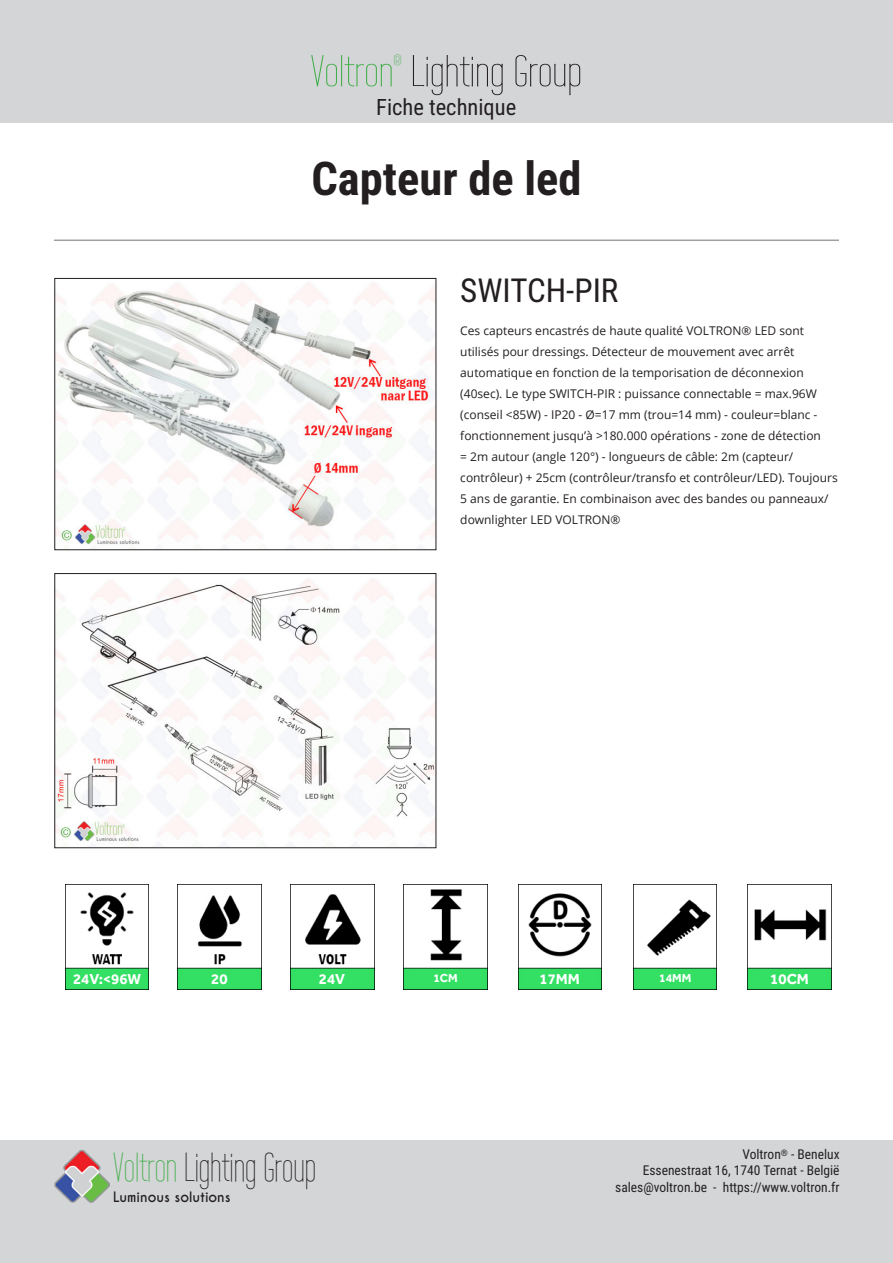
<style>
.page{position:relative;width:893px;height:1263px;background:#fff}
.page>*{position:absolute;margin:0;border:0;box-sizing:border-box;transform-origin:0 0}
.t1{font:700 46.5px "Roboto Condensed";color:#231f20}
.t2{font:43.5px "Wire One";color:#231f20;scale:1.2 1}
.t3{font:40.5px "Wire One";color:#231f20}
.t4{font:33px "Roboto Condensed";color:#231f20}
.t5{font:22.5px "Roboto Condensed";color:#231f20}
.t6{font:700 15px "Effra";color:#fff}
.t7{font:15px "Wire One";color:#40ae49;scale:1.2 1}
.t8{font:13.5px/16.5px "Roboto Condensed";color:#231f20;text-align:right}
.t9{font:700 13.5px "Caviar Dreams";color:#231f20}
.t10{font:12px/21px "Open Sans";color:#231f20}
.t11{font:700 12px "Effra";color:#fff}
.s1{color:#40ae49}
</style>
<div class="page">
<div style="left:0;top:1141px;width:893px;height:122px;background:#d4d5d7"></div>
<img style="left:55px;top:1150px;width:54px;height:53px">
<div style="left:0;top:0;width:893px;height:122px;background:#d4d5d7"></div>
<hr style="left:54px;top:239px;width:785px;height:2px;background:#a0a1a5">
<img style="left:56px;top:283px;width:378px;height:265px">
<div style="left:54px;top:278px;width:382px;height:272px;border:1px solid #231f20"></div>
<img style="left:65px;top:884px;width:84px;height:105px">
<img style="left:291px;top:884px;width:83px;height:105px">
<img style="left:404px;top:884px;width:83px;height:105px">
<img style="left:178px;top:884px;width:83px;height:105px">
<img style="left:518px;top:884px;width:83px;height:105px">
<img style="left:56px;top:579px;width:378px;height:267px">
<div style="left:54px;top:573px;width:382px;height:275px;border:1px solid #231f20"></div>
<img style="left:634px;top:884px;width:83px;height:105px">
<img style="left:748px;top:884px;width:83px;height:105px">
<p class="t7" style="left:394px;top:52px;width:8px">®</p>
<h3 class="t5" style="left:376px;top:91px;width:142px">Fiche technique</h3>
<h2 class="t2" style="left:311px;top:47px;width:228px"><span class="s1">Voltron</span> Lighting Group</h2>
<h1 class="t1" style="left:311px;top:146px;width:272px">Capteur de led</h1>
<h3 class="t4" style="left:460px;top:268px;width:160px">SWITCH-PIR</h3>
<p class="t10" style="left:460px;top:320px;width:379px">Ces capteurs encastrés de haute qualité VOLTRON® LED sont utilisés pour dressings. Détecteur de mouvement avec arrêt automatique en fonction de la temporisation de déconnexion (40sec). Le type SWITCH-PIR : puissance connectable = max.96W (conseil &lt;85W) - IP20 - Ø=17 mm (trou=14 mm) - couleur=blanc - fonctionnement jusqu’à &gt;180.000 opérations - zone de détection<br>= 2m autour (angle 120°) - longueurs de câble: 2m (capteur/ contrôleur) + 25cm (contrôleur/transfo et contrôleur/LED). Toujours 5 ans de garantie. En combinaison avec des bandes ou panneaux/ downlighter LED VOLTRON®</p>
<p class="t6" style="left:73px;top:969px;width:70px">24V:&lt;96W</p>
<p class="t6" style="left:211px;top:969px;width:18px">20</p>
<p class="t6" style="left:319px;top:969px;width:28px">24V</p>
<p class="t11" style="left:433px;top:970px;width:26px">1CM</p>
<p class="t6" style="left:540px;top:969px;width:42px">17MM</p>
<p class="t11" style="left:659px;top:970px;width:34px">14MM</p>
<p class="t6" style="left:770px;top:969px;width:40px">10CM</p>
<h3 class="t3" style="left:113px;top:1145px;width:204px"><span class="s1">Voltron</span> Lighting Group</h3>
<p class="t9" style="left:113px;top:1189px;width:119px">Luminous solutions</p>
<p class="t8" style="left:615px;top:1145px;width:226px">Voltron<sup>®</sup> - Benelux<br>Essenestraat 16, 1740 Ternat - België sales@voltron.be - https://www.voltron.fr</p>
</div>
